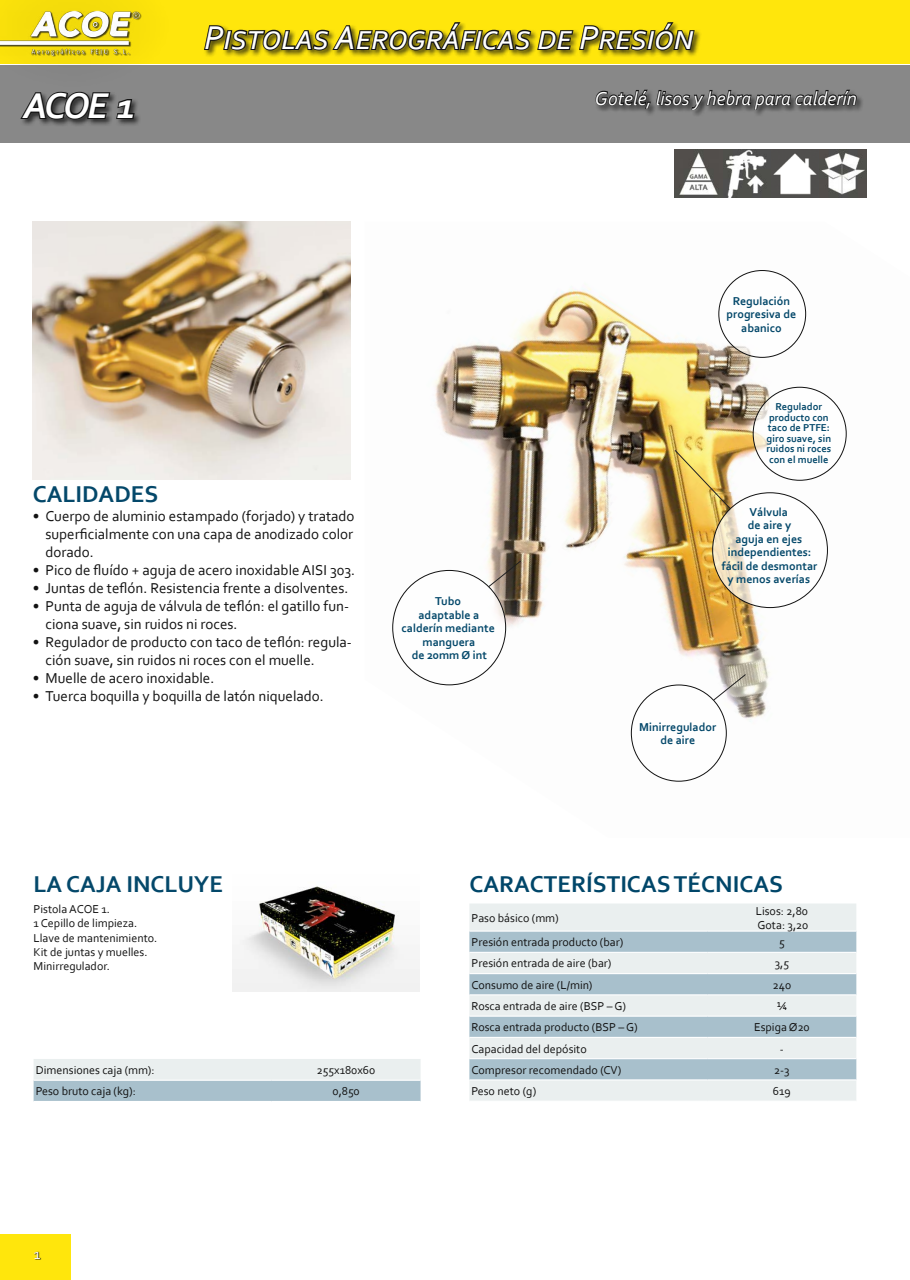
<style>
.page{position:relative;width:910px;height:1280px;background:#fff}
.page>*{position:absolute;margin:0;border:0;box-sizing:border-box;transform-origin:0 0}
.t1{font:italic 700 37.5px "Corbel";color:#fff}
.t2{font:italic 34.5px "Corbel";color:#fff}
.t3{font:700 24px "Corbel";color:#004669}
.t4{font:700 24px "Corbel";color:#04486a}
.t5{font:italic 19.5px "Corbel";color:#fff}
.t6{font:15px/18px "Corbel";color:#121212}
.t7{font:15px "Corbel";color:#fff}
.t8{font:12px/14.4px "Corbel";color:#121212}
.t9{font:700 12px/13.5px "Corbel";color:#04486a;text-align:center}
.t10{font:700 10.5px/10.5px "Corbel";color:#04486a;text-align:center}
</style>
<div class="page">
<img style="left:392px;top:270px;width:455px;height:512px">
<img style="left:33px;top:222px;width:318px;height:257px">
<svg style="left:34px;top:1059px;width:387px;height:42px;background:#cad8de"></svg>
<hr style="left:272px;top:1080px;width:149px;height:1px;background:#fff">
<hr style="left:34px;top:1080px;width:238px;height:1px;background:#fff">
<div style="left:469px;top:903px;width:387px;height:198px;background:#eaefef"></div>
<svg style="left:469px;top:932px;width:387px;height:147px;background:#c4d4db"></svg>
<hr style="left:707px;top:930px;width:149px;height:2px;background:#fff">
<hr style="left:707px;top:952px;width:149px;height:1px;background:#fff">
<hr style="left:707px;top:973px;width:149px;height:1px;background:#fff">
<hr style="left:707px;top:994px;width:149px;height:1px;background:#fff">
<hr style="left:707px;top:1015px;width:149px;height:2px;background:#fff">
<hr style="left:707px;top:1037px;width:149px;height:1px;background:#fff">
<hr style="left:707px;top:1058px;width:149px;height:1px;background:#fff">
<hr style="left:707px;top:1079px;width:149px;height:1px;background:#fff">
<hr style="left:469px;top:930px;width:238px;height:2px;background:#fff">
<hr style="left:469px;top:952px;width:238px;height:1px;background:#fff">
<hr style="left:469px;top:973px;width:238px;height:1px;background:#fff">
<hr style="left:469px;top:994px;width:238px;height:1px;background:#fff">
<hr style="left:469px;top:1015px;width:238px;height:2px;background:#fff">
<hr style="left:469px;top:1037px;width:238px;height:1px;background:#fff">
<hr style="left:469px;top:1058px;width:238px;height:1px;background:#fff">
<hr style="left:469px;top:1079px;width:238px;height:1px;background:#fff">
<div style="left:0;top:0;width:910px;height:64px;background:#ffe60c"></div>
<div style="left:0;top:65px;width:910px;height:78px;background:#888"></div>
<svg style="left:0;top:2px;width:142px;height:119px"></svg>
<svg style="left:204px;top:22px;width:653px;height:94px"></svg>
<img style="left:675px;top:150px;width:192px;height:47px">
<div style="left:0;top:1234px;width:70px;height:46px;background:#ffe60c"></div>
<svg style="left:35px;top:1252px;width:7px;height:8px"></svg>
<img style="left:232px;top:886px;width:188px;height:105px">
<svg style="left:713px;top:493px;width:114px;height:115px"></svg>
<img style="left:674px;top:450px;width:57px;height:59px">
<div style="left:719px;top:270px;width:87px;height:87px;background:#fff;border-radius:50%"></div>
<div style="left:753px;top:387px;width:93px;height:93px;background:#fff;border-radius:50%"></div>
<div style="left:393px;top:570px;width:113px;height:115px;background:#fff;border-radius:50%"></div>
<div style="left:631px;top:685px;width:95px;height:96px;background:#fff;border-radius:50%"></div>
<svg style="left:488px;top:560px;width:33px;height:27px"></svg>
<svg style="left:713px;top:674px;width:33px;height:27px"></svg>
<h2 class="t2" style="left:204px;top:16px;width:491px">Pistolas Aerográficas de Presión</h2>
<h1 class="t1" style="left:23px;top:82px;width:113px">ACOE 1</h1>
<h3 class="t5" style="left:595px;top:86px;width:263px">Gotelé, lisos y hebra para calderín</h3>
<p class="t9" style="left:727px;top:294px;width:71px">Regulación progresiva de abanico</p>
<h3 class="t4" style="left:33px;top:480px;width:127px">CALIDADES</h3>
<p class="t6" style="left:45px;top:506px;width:311px;text-align:justify;text-indent:-13px">• Cuerpo de aluminio estampado (forjado) y tratado superficialmente con una capa de anodizado color dorado.</p>
<p class="t6" style="left:33px;top:560px;width:324px">• Pico de fluído + aguja de acero inoxidable AISI 303.</p>
<p class="t6" style="left:33px;top:578px;width:317px">• Juntas de teflón. Resistencia frente a disolventes.</p>
<p class="t6" style="left:45px;top:596px;width:305px;text-indent:-13px">• Punta de aguja de válvula de teflón: el gatillo fun&shy;ciona suave, sin ruidos ni roces.</p>
<p class="t6" style="left:45px;top:632px;width:308px;text-indent:-13px">• Regulador de producto con taco de teflón: regula&shy;ción suave, sin ruidos ni roces con el muelle.</p>
<p class="t6" style="left:33px;top:668px;width:183px">• Muelle de acero inoxidable.</p>
<p class="t6" style="left:33px;top:686px;width:293px">• Tuerca boquilla y boquilla de latón niquelado.</p>
<p class="t9" style="left:402px;top:594px;width:95px">Tubo<br>adaptable a calderín mediante manguera<br>de 20mm Ø int</p>
<p class="t10" style="left:766px;top:401px;width:66px">Regulador producto con taco de PTFE: giro suave, sin ruidos ni roces con el muelle</p>
<p class="t9" style="left:722px;top:505px;width:97px">Válvula<br>de aire y<br>aguja en ejes independientes: fácil de desmontar y menos averías</p>
<p class="t9" style="left:639px;top:720px;width:78px">Minirregulador de aire</p>
<h3 class="t4" style="left:34px;top:870px;width:191px">LA CAJA INCLUYE</h3>
<p class="t8" style="left:34px;top:901px;width:125px">Pistola ACOE 1.<br>1 Cepillo de limpieza.<br>Llave de mantenimiento.<br>Kit de juntas y muelles.<br>Minirregulador.</p>
<p class="t8" style="left:36px;top:1062px;width:120px">Dimensiones caja (mm):</p>
<p class="t8" style="left:317px;top:1062px;width:60px">255x180x60</p>
<p class="t8" style="left:36px;top:1084px;width:102px">Peso bruto caja (kg):</p>
<p class="t8" style="left:333px;top:1084px;width:29px">0,850</p>
<h3 class="t3" style="left:469px;top:869px;width:315px">CARACTERÍSTICAS TÉCNICAS</h3>
<p class="t8" style="left:471px;top:910px;width:89px">Paso básico (mm)</p>
<p class="t8" style="left:756px;top:903px;width:54px">Lisos: 2,80<br>Gota: 3,20</p>
<p class="t8" style="left:471px;top:935px;width:153px">Presión entrada producto (bar)</p>
<p class="t8" style="left:779px;top:935px;width:7px">5</p>
<p class="t8" style="left:471px;top:956px;width:142px">Presión entrada de aire (bar)</p>
<p class="t8" style="left:775px;top:956px;width:16px">3,5</p>
<p class="t8" style="left:471px;top:977px;width:123px">Consumo de aire (L/min)</p>
<p class="t8" style="left:773px;top:977px;width:20px">240</p>
<p class="t8" style="left:471px;top:998px;width:156px">Rosca entrada de aire (BSP – G)</p>
<p class="t8" style="left:777px;top:998px;width:11px">¼</p>
<p class="t8" style="left:471px;top:1020px;width:168px">Rosca entrada producto (BSP – G)</p>
<p class="t8" style="left:754px;top:1020px;width:57px">Espiga Ø20</p>
<p class="t8" style="left:471px;top:1041px;width:117px">Capacidad del depósito</p>
<p class="t8" style="left:780px;top:1041px;width:5px">-</p>
<p class="t8" style="left:471px;top:1062px;width:151px">Compresor recomendado (CV)</p>
<p class="t8" style="left:774px;top:1062px;width:17px">2-3</p>
<p class="t8" style="left:471px;top:1083px;width:66px">Peso neto (g)</p>
<p class="t8" style="left:773px;top:1083px;width:19px">619</p>
<p class="t7" style="left:34px;top:1244px;width:8px">1</p>
</div>
